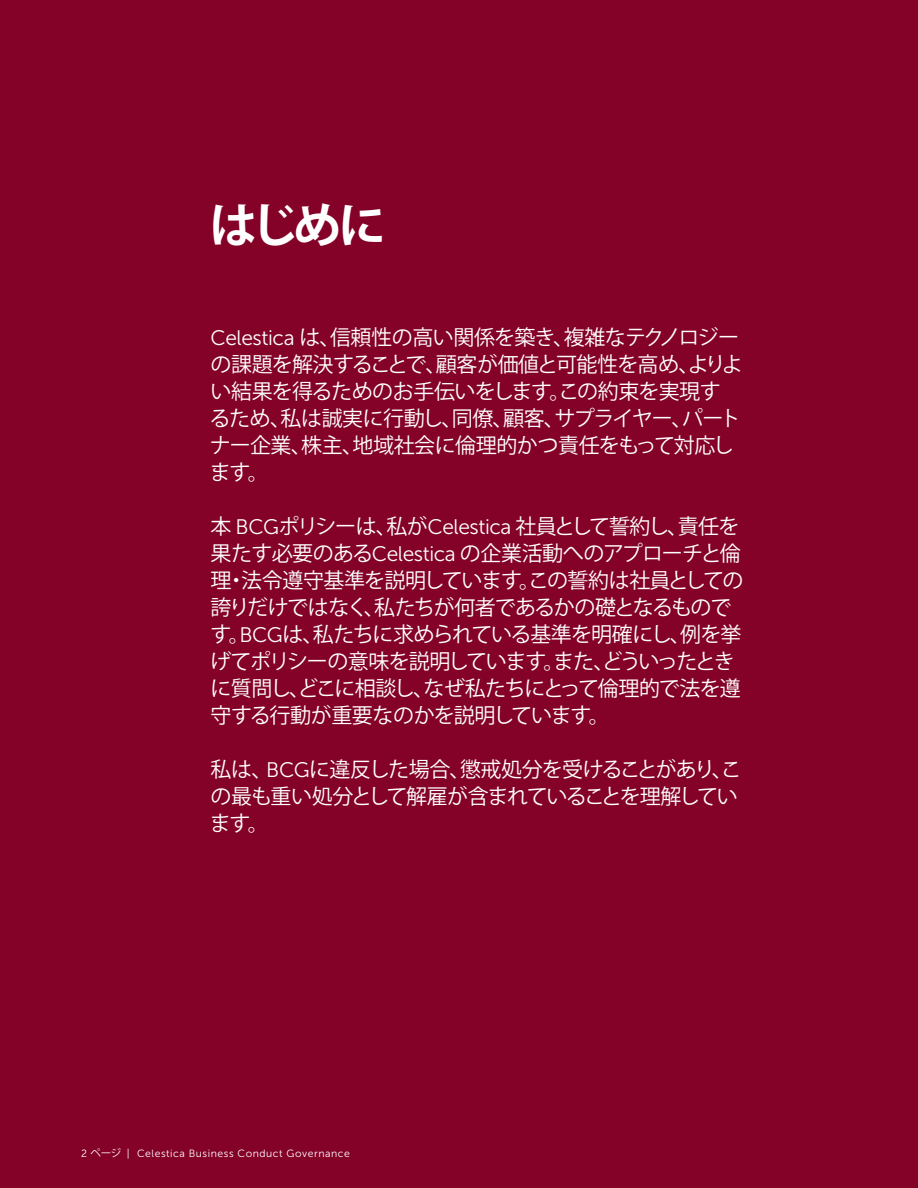
<style>
.page{position:relative;width:918px;height:1188px;background:#840128}
.page>*{position:absolute;margin:0;border:0;box-sizing:border-box;transform-origin:0 0}
.section_main_headi{font:700 48px "Koz Go Pr 6 N";color:#fff}
.reversed_intro{font:21px/27px "Koz Go Pr 6 N";letter-spacing:-.04em;color:#fff}
.reversed_intro-2{font:21px/27px "Koz Go Pr 6 N";letter-spacing:-.02em;color:#fff}
.reversed_intro-3{font:21px/27px "Koz Go Pr 6 N";letter-spacing:-.06em;color:#fff}
.t1{font:10.5px "Museo Sans 300";letter-spacing:.05em;color:#fff}
.s1{font-family:"Museo Sans 300"}
.s2{font-family:"Koz Go Pr 6 N"}
</style>
<div class="page">
<p class="section_main_headi" style="left:210px;top:198px;width:178px">はじめに</p>
<p class="reversed_intro-2" style="left:209px;top:325px;width:535px"><span class="s1">Celestica</span> は、信頼性の高い関係を築き、複雑なテクノロジーの課題を解決することで、顧客が価値と可能性を高め、よりよい結果を得るためのお手伝いをします。この約束を実現するため、私は誠実に行動し、同僚、顧客、サプライヤー、パートナー企業、株主、地域社会に倫理的かつ責任をもって対応します。</p>
<p class="reversed_intro" style="left:211px;top:514px;width:534px">本 <span class="s1">BCG</span>ポリシーは、私が<span class="s1">Celestica</span> 社員として誓約し、責任を果たす必要のある<span class="s1">Celestica</span> の企業活動へのアプローチと倫理・法令遵守基準を説明しています。この誓約は社員としての誇りだけではなく、私たちが何者であるかの礎となるものです。<span class="s1">BCG</span>は、私たちに求められている基準を明確にし、例を挙げてポリシーの意味を説明しています。また、どういったときに質問し、どこに相談し、なぜ私たちにとって倫理的で法を遵守する行動が重要なのかを説明しています。</p>
<p class="reversed_intro-3" style="left:210px;top:757px;width:534px">私は、<span class="s1">BCG</span>に違反した場合、懲戒処分を受けることがあり、この最も重い処分として解雇が含まれていることを理解しています。</p>
<p class="t1" style="left:81px;top:1148px;width:270px">2 <span class="s2">ページ</span> | Celestica Business Conduct Governance</p>
</div>
